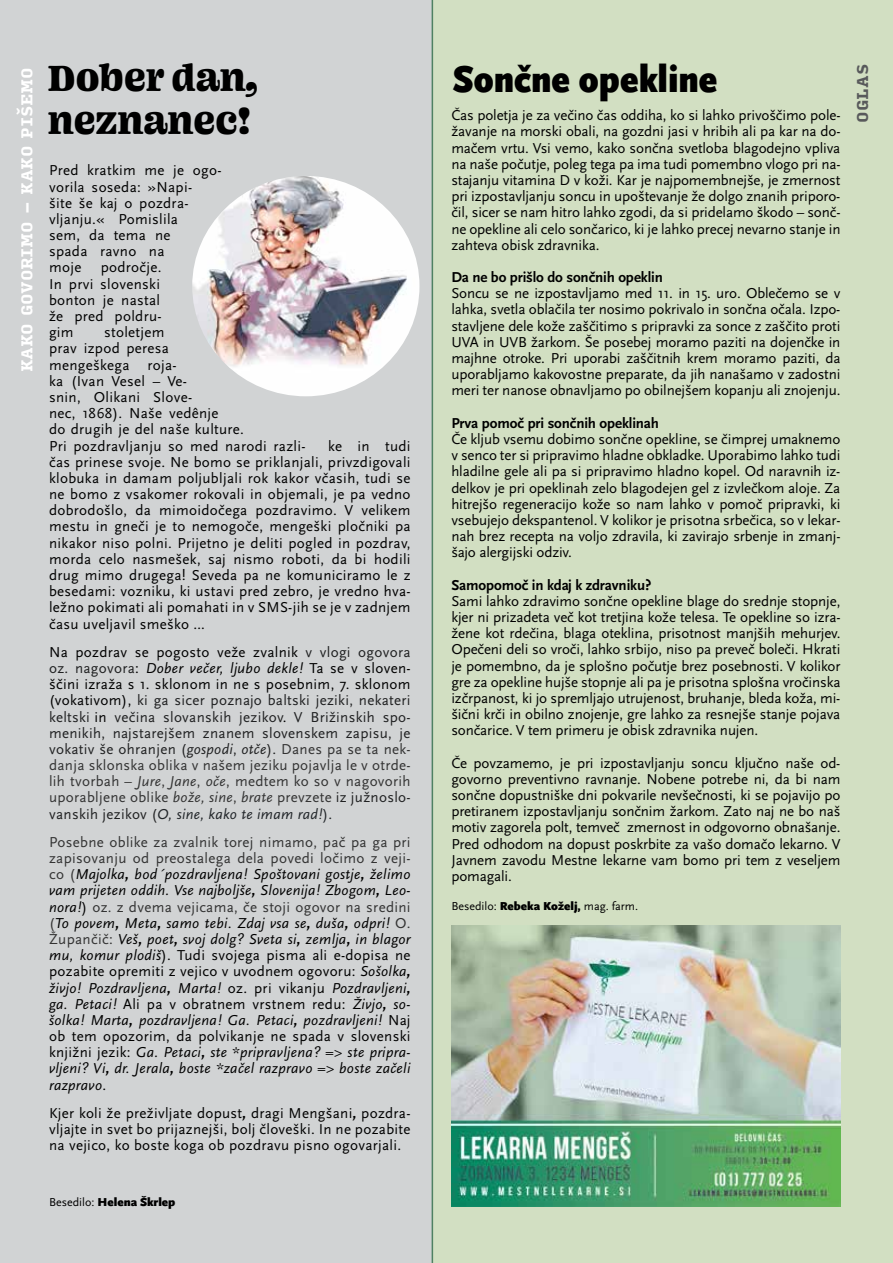
<style>
.page{position:relative;width:893px;height:1263px;background:#fff}
.page>*{position:absolute;margin:0;border:0;box-sizing:border-box;transform-origin:0 0}
.t1{font:39.9px/43px "Ohno Blazeface 12 Point";color:#000;scale:.96 1}
.t2{font:900 39px "Scala Sans Pro";color:#000;scale:.9 1}
.t3{font:15px/16.2px "Scala Sans Pro";letter-spacing:.02em;color:#000;text-align:justify}
.t4{font:italic 15px/16.2px "Scala Sans Pro";letter-spacing:.02em;color:#000;text-align:justify}
.t5{font:15px/16.2px "Scala Sans Pro";letter-spacing:.02em;color:#202122;text-align:justify}
.t6{font:700 15px "Scala Sans Pro";letter-spacing:-.01em;color:#000}
.t7{font:900 15px "Input Serif Narrow";letter-spacing:-.02em;color:#fff}
.t8{font:900 15px "Input Serif Narrow";color:#58595b}
.t9{font:12px "Scala Sans Pro";color:#000}
.t10{font:900 12px "Scala Sans Pro";color:#000}
.s1{font-weight:900}
.s2{color:#000}
.s3{font-style:italic;color:#000}
.s4{font-style:italic}
.s5{color:#333}
.s6{font-style:italic;color:#333}
.s7{font-style:italic;color:#212529}
.s8{color:#212529}
.s9{font-style:normal;color:#333}
.s10{font-weight:700}
.s11{font-style:normal}
.s12{font-weight:700;font-style:italic}
.s13{font-weight:400}
</style>
<div class="page">
<div style="left:0;top:0;width:432px;height:1263px;background:#d1d3d4"></div>
<img style="left:192px;top:176px;width:227px;height:220px">
<div style="left:432px;top:0;width:461px;height:1263px;background:#d2dfc2"></div>
<img style="left:451px;top:926px;width:389px;height:280px">
<h1 class="t1" style="left:48px;top:55px;width:220px">Dober dan, neznanec!</h1>
<p class="t7" style="left:13px;top:372px;width:307px;rotate:-90deg">KAKO GOVORIMO – KAKO PIŠEMO</p>
<h2 class="t2" style="left:453px;top:57px;width:296px">Sončne opekline</h2>
<p class="t3" style="left:451px;top:107px;width:391px">Čas poletja je za večino čas oddiha, ko si lahko privoščimo pole&shy;žavanje na morski obali, na gozdni jasi v hribih ali pa kar na do&shy;mačem vrtu. Vsi vemo, kako sončna svetloba blagodejno vpliva na naše počutje, poleg tega pa ima tudi pomembno vlogo pri na&shy;stajanju vitamina D v koži. Kar je najpomembnejše, je zmernost pri izpostavljanju soncu in upoštevanje že dolgo znanih priporo&shy;čil, sicer se nam hitro lahko zgodi, da si pridelamo škodo – sonč&shy;ne opekline ali celo sončarico, ki je lahko precej nevarno stanje in zahteva obisk zdravnika.</p>
<p class="t6" style="left:451px;top:269px;width:213px">Da ne bo prišlo do sončnih opeklin</p>
<p class="t3" style="left:451px;top:285px;width:391px">Soncu se ne izpostavljamo med 11. in 15. uro. Oblečemo se v lahka, svetla oblačila ter nosimo pokrivalo in sončna očala. Izpo&shy;stavljene dele kože zaščitimo s pripravki za sonce z zaščito proti UVA in UVB žarkom. Še posebej moramo paziti na dojenčke in majhne otroke. Pri uporabi zaščitnih krem moramo paziti, da uporabljamo kakovostne preparate, da jih nanašamo v zadostni meri ter nanose obnavljamo po obilnejšem kopanju ali znojenju.</p>
<p class="t6" style="left:451px;top:414px;width:209px">Prva pomoč pri sončnih opeklinah</p>
<p class="t3" style="left:451px;top:431px;width:391px">Če kljub vsemu dobimo sončne opekline, se čimprej umaknemo v senco ter si pripravimo hladne obkladke. Uporabimo lahko tudi hladilne gele ali pa si pripravimo hladno kopel. Od naravnih iz&shy;delkov je pri opeklinah zelo blagodejen gel z izvlečkom aloje. Za hitrejšo regeneracijo kože so nam lahko v pomoč pripravki, ki vsebujejo dekspantenol. V kolikor je prisotna srbečica, so v lekar&shy;nah brez recepta na voljo zdravila, ki zavirajo srbenje in zmanj&shy;šajo alergijski odziv.</p>
<p class="t6" style="left:451px;top:576px;width:201px">Samopomoč in kdaj k zdravniku?</p>
<p class="t3" style="left:451px;top:593px;width:391px">Sami lahko zdravimo sončne opekline blage do srednje stopnje, kjer ni prizadeta več kot tretjina kože telesa. Te opekline so izra&shy;žene kot rdečina, blaga oteklina, prisotnost manjših mehurjev.<br>Opečeni deli so vroči, lahko srbijo, niso pa preveč boleči. Hkrati je pomembno, da je splošno počutje brez posebnosti. V kolikor gre za opekline hujše stopnje ali pa je prisotna splošna vročinska izčrpanost, ki jo spremljajo utrujenost, bruhanje, bleda koža, mi&shy;šični krči in obilno znojenje, gre lahko za resnejše stanje pojava sončarice. V tem primeru je obisk zdravnika nujen.</p>
<p class="t3" style="left:451px;top:755px;width:391px">Če povzamemo, je pri izpostavljanju soncu ključno naše od&shy;govorno preventivno ravnanje. Nobene potrebe ni, da bi nam sončne dopustniške dni pokvarile nevšečnosti, ki se pojavijo po pretiranem izpostavljanju sončnim žarkom. Zato naj ne bo naš motiv zagorela polt, temveč zmernost in odgovorno obnašanje.<br>Pred odhodom na dopust poskrbite za vašo domačo lekarno. V Javnem zavodu Mestne lekarne vam bomo pri tem z veseljem pomagali.</p>
<p class="t9" style="left:451px;top:899px;width:188px">Besedilo: <span class="s1">Rebeka Koželj,</span> mag. farm.</p>
<p class="t3" style="left:49px;top:162px;width:174px;text-align:left">Pred kratkim me je ogo&shy;vorila soseda: »Napi-<br>šite še kaj o pozdra&shy;vljanju.« Pomislila<br>sem, da tema ne<br>spada ravno na<br>moje</p>
<p class="t3" style="left:49px;top:260px;width:114px;text-indent:52px">področje.<br>In prvi slovenski bonton je nastal že pred poldru&shy;gim</p>
<p class="t3" style="left:49px;top:324px;width:258px;text-align:left;text-indent:55px">stoletjem<br>prav izpod peresa<br>mengeškega roja-<br>ka (Ivan Vesel – Ve-<br>snin, Olikani Slove-<br>nec, 1868). Naše vedênje<br>do drugih je del naše kulture.<br>Pri pozdravljanju so med narodi razli-</p>
<p class="t3" style="left:49px;top:438px;width:363px;text-indent:279px">ke in tudi čas prinese svoje. Ne bomo se priklanjali, privzdigovali klobuka in damam poljubljali rok kakor včasih, tudi se ne bomo z vsakomer rokovali in objemali, je pa vedno dobrodošlo, da mimoidočega pozdravimo. V velikem mestu in gneči je to nemogoče, mengeški pločniki pa nikakor niso polni. Prijetno je deliti pogled in pozdrav, morda celo nasmešek, saj nismo roboti, da bi hodili drug mimo drugega! Seveda pa ne komuniciramo le z besedami: vozniku, ki ustavi pred zebro, je vredno hva&shy;ležno pokimati ali pomahati in v SMS-jih se je v zadnjem času uveljavil smeško …</p>
<p class="t5" style="left:49px;top:644px;width:363px"><span class="s2">Na pozdrav se pogosto veže zvalnik</span> v vlogi ogovora oz. nagovora<span class="s2">:</span> <span class="s3">Dober večer, ljubo dekle!</span> <span class="s2">Ta se v sloven&shy;ščini izraža s 1. sklonom in ne s posebnim, 7. sklonom (vokativom),</span> ki ga sicer poznajo baltski jeziki, nekateri keltski <span class="s2">in</span> večina slovanskih jezikov<span class="s2">.</span> V Brižinskih spo&shy;menikih, najstarejšem znanem slovenskem zapisu, je vokativ še ohranjen (<span class="s4">gospodi</span>, <span class="s4">otče</span>). <span class="s5">Danes pa se ta nek&shy;danja sklonska oblika v našem jeziku pojavlja le v otrde&shy;lih tvorbah –</span> <span class="s6">Jure</span><span class="s5">,</span> <span class="s6">Jane</span><span class="s5">,</span> <span class="s6">oče</span><span class="s5">, medtem ko so v nagovorih uporabljene oblike</span> <span class="s6">bože, sine</span><span class="s5">,</span> <span class="s6">brate</span> <span class="s5">prevzete</span> iz južnoslo&shy;vanskih jezikov (<span class="s7">O, sine, kako te imam rad!</span><span class="s8">).</span></p>
<p class="t4" style="left:49px;top:834px;width:363px"><span class="s9">Posebne oblike za zvalnik torej nimamo, pač pa ga pri zapisovanju od preostalega dela povedi ločimo z veji&shy;co (</span>Majolka<span class="s10">,</span> bod´pozdravljena! Spoštovani gostje<span class="s10">,</span> želimo vam prijeten oddih. Vse najboljše<span class="s10">,</span> Slovenija! Zbogom<span class="s10">,</span> Leo&shy;nora!<span class="s11">)</span> <span class="s9">oz. z dvema vejicama, če stoji ogovor na sredini (</span>To povem<span class="s10">,</span> Meta<span class="s10">,</span> samo tebi. Zdaj vsa se<span class="s10">,</span> duša<span class="s10">,</span> odpri! <span class="s9">O.<br>Župančič:</span> Veš<span class="s10">,</span> poet<span class="s10">,</span> svoj dolg? Sveta si<span class="s10">,</span> zemlja<span class="s10">,</span> in blagor mu, komur plodiš<span class="s11">). Tudi svojega pisma ali e-dopisa ne pozabite opremiti z vejico v uvodnem ogovoru:</span> Sošolka<span class="s10">, </span>živjo! Pozdravljena<span class="s10">,</span> Marta! <span class="s11">oz. pri vikanju</span> Pozdravljeni<span class="s10">, </span>ga. Petaci! <span class="s11">Ali pa v obratnem vrstnem redu:</span> Živjo<span class="s10">,</span> so&shy;šolka! Marta<span class="s10">,</span> pozdravljena! Ga. Petaci<span class="s10">,</span> pozdravljeni! <span class="s11">Naj ob tem opozorim, da polvikanje ne spada v slovenski knjižni jezik:</span> Ga. Petaci<span class="s10">,</span> ste <span class="s11">*</span>pripravljena? <span class="s11">=&gt;</span> ste pripra&shy;vljeni? Vi<span class="s10">,</span> dr. Jerala<span class="s10">,</span> boste *začel razpravo <span class="s11">=&gt;</span> boste začeli razpravo<span class="s11">.</span></p>
<p class="t3" style="left:49px;top:1105px;width:363px">Kjer koli že preživljate dopust<span class="s12">,</span> dragi Mengšani<span class="s12">,</span> pozdra&shy;vljajte in svet bo prijaznejši, bolj človeški. In ne pozabite na vejico, ko boste koga ob pozdravu pisno ogovarjali.</p>
<p class="t8" style="left:849px;top:123px;width:60px;rotate:-90deg">OGLAS</p>
<p class="t10" style="left:49px;top:1195px;width:128px"><span class="s13">Besedilo:</span> Helena Škrlep</p>
</div>
